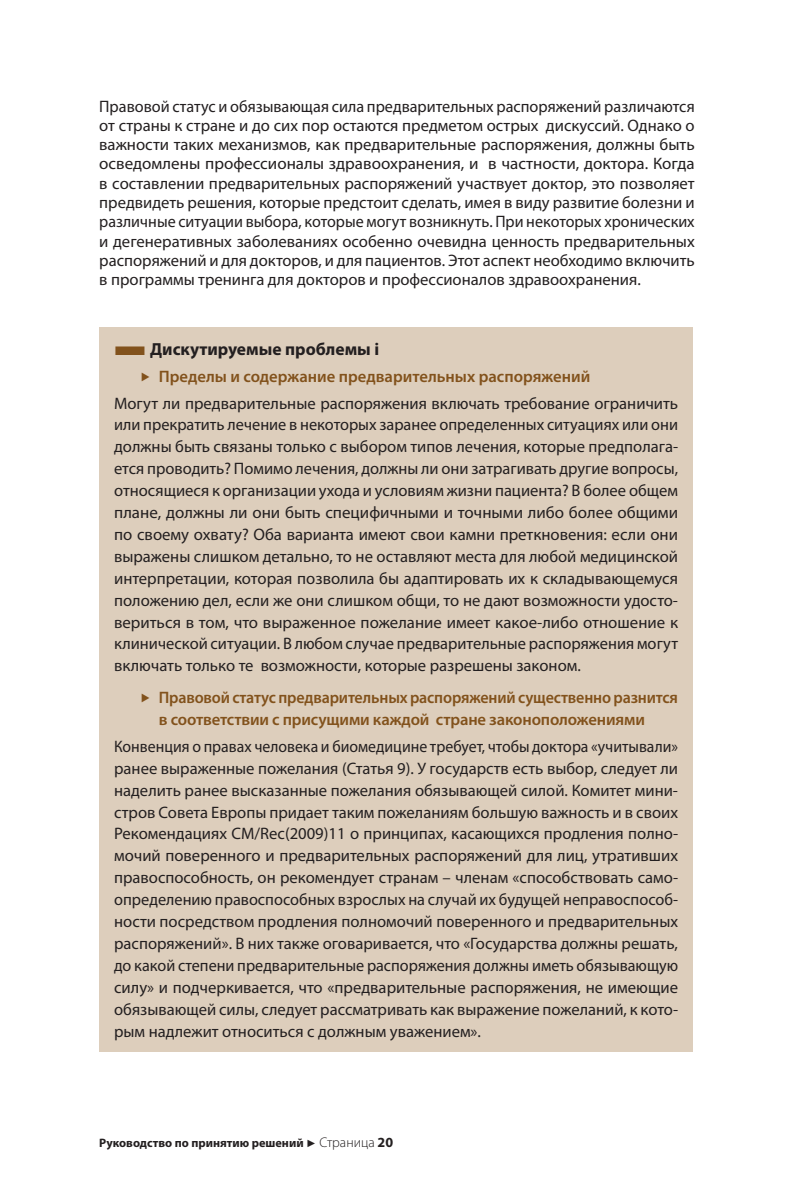
<style>
.page{position:relative;width:794px;height:1191px;background:#fff}
.page>*{position:absolute;margin:0;border:0;box-sizing:border-box;transform-origin:0 0}
.t1{font:700 17.5px "Myriad Pro";color:#231f20}
.t2{font:16.62px/21.9px "Myriad Pro";color:#231f20;text-align:justify}
.t3{font:16.62px/21.9px "Myriad Pro";color:#231f20;text-align:justify;scale:.95 1}
.t4{font:600 16.62px/21.9px "Myriad Pro";letter-spacing:-.01em;color:#82521c;scale:.96 1}
.t5{font:600 16.62px "Myriad Pro";letter-spacing:-.01em;color:#82521c}
.t6{font:700 12.25px "Myriad Pro";color:#231f20}
.s1{color:#82521c}
.s2{font-family:"Arial";font-weight:400;font-size:10.5px}
.s3{font-weight:300;font-size:14px}
.s4{font-size:14px}
</style>
<div class="page">
<div style="left:99px;top:327px;width:594px;height:724px;background:#ddcebc"></div>
<p class="t2" style="left:99px;top:96px;width:597px;line-height:19.2px">Правовой статус и обязывающая сила предварительных распоряжений различаются от страны к стране и до сих пор остаются предметом острых дискуссий. Однако о важности таких механизмов, как предварительные распоряжения, должны быть осведомлены профессионалы здравоохранения, и в частности, доктора. Когда в составлении предварительных распоряжений участвует доктор, это позволяет предвидеть решения, которые предстоит сделать, имея в виду развитие болезни и различные ситуации выбора, которые могут возникнуть. При некоторых хронических и дегенеративных заболеваниях особенно очевидна ценность предварительных распоряжений и для докторов, и для пациентов. Этот аспект необходимо включить в программы тренинга для докторов и профессионалов здравоохранения.</p>
<p class="t1" style="left:114px;top:337px;width:266px"><span class="s1">■</span>Дискутируемые проблемы i</p>
<p class="t5" style="left:159px;top:365px;width:433px">Пределы и содержание предварительных распоряжений</p>
<p class="t2" style="left:114px;top:392px;width:565px">Могут ли предварительные распоряжения включать требование ограничить или прекратить лечение в некоторых заранее определенных ситуациях или они должны быть связаны только с выбором типов лечения, которые предполага‑ ется проводить? Помимо лечения, должны ли они затрагивать другие вопросы, относящиеся к организации ухода и условиям жизни пациента? В более общем плане, должны ли они быть специфичными и точными либо более общими по своему охвату? Оба варианта имеют свои камни преткновения: если они выражены слишком детально, то не оставляют места для любой медицинской интерпретации, которая позволила бы адаптировать их к складывающемуся положению дел, если же они слишком общи, то не дают возможности удосто‑ вериться в том, что выраженное пожелание имеет какое-либо отношение к клинической ситуации. В любом случае предварительные распоряжения могут включать только те возможности, которые разрешены законом.</p>
<p class="t4" style="left:159px;top:686px;width:542px">Правовой статус предварительных распоряжений существенно разнится в соответствии с присущими каждой стране законоположениями</p>
<p class="t3" style="left:114px;top:735px;width:595px">Конвенция о правах человека и биомедицине требует, чтобы доктора «учитывали» ранее выраженные пожелания (Статья 9). У государств есть выбор, следует ли наделить ранее высказанные пожелания обязывающей силой. Комитет мини‑ стров Совета Европы придает таким пожеланиям большую важность и в своих Рекомендациях CM/Rec(2009)11 о принципах, касающихся продления полно‑ мочий поверенного и предварительных распоряжений для лиц, утративших правоспособность, он рекомендует странам – членам «способствовать само‑ определению правоспособных взрослых на случай их будущей неправоспособ‑ ности посредством продления полномочий поверенного и предварительных распоряжений». В них также оговаривается, что «Государства должны решать, до какой степени предварительные распоряжения должны иметь обязывающую силу» и подчеркивается, что «предварительные распоряжения, не имеющие обязывающей силы, следует рассматривать как выражение пожеланий, к кото‑ рым надлежит относиться с должным уважением».</p>
<p class="t6" style="left:99px;top:1134px;width:295px">Руководство по принятию решений <span class="s2">►</span> <span class="s3">Страница</span> <span class="s4">20</span></p>
</div>
